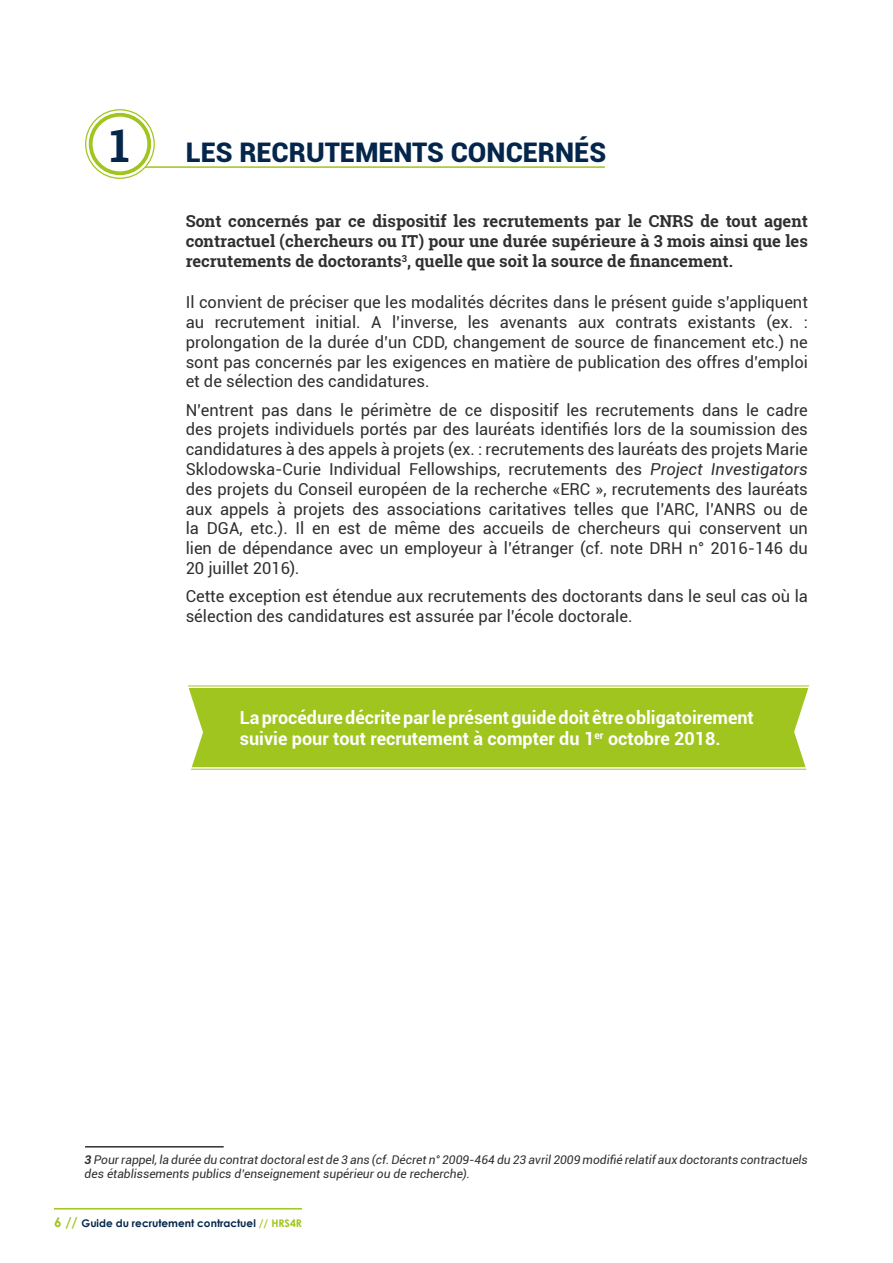
<style>
.page{position:relative;width:893px;height:1263px;background:#fff}
.page>*{position:absolute;margin:0;border:0;box-sizing:border-box;transform-origin:0 0}
.t1{font:700 45px "Roboto Slab";color:#04264b}
.t2{font:900 27px "Roboto";color:#04264b}
.Encart_vert{font:700 18px/21.6px "Roboto";color:#fff}
.Texte{font:16.5px/19.8px "Roboto";color:#312f30;text-align:justify}
.Titre_chapo{font:700 16.5px/19.8px "Roboto Slab";color:#312f30;text-align:justify}
.Texte_court{font:italic 12px/14.4px "Roboto";color:#312f30}
.t3{font:700 10.5px "Century Gothic";color:#04264b}
.s1{font-style:italic}
.s2{font-weight:700}
.s3{font-size:13.5px;color:#a0c51e}
.s4{color:#a0c51e}
</style>
<div class="page">
<hr style="left:54px;top:1208px;width:248px;height:1px;background:#a0c51e">
<svg style="left:203px;top:685px;width:591px;height:85px;background:#a4c729"></svg>
<div style="left:189px;top:688px;width:620px;height:79px;border:1px solid #a0c51e"></div>
<div style="left:191px;top:690px;width:615px;height:75px;border:1px solid #a0c51e"></div>
<div style="left:85px;top:109px;width:70px;height:70px;border:1px solid #a0c51e;border-radius:50%"></div>
<div style="left:89px;top:113px;width:62px;height:62px;border:4px solid #a0c51e;border-radius:50%"></div>
<hr style="left:145px;top:166px;width:460px;height:2px;background:#a0c51e">
<hr style="left:85px;top:1146px;width:139px;height:1px;background:#312f30">
<svg style="left:187px;top:685px;width:16px;height:85px"></svg>
<svg style="left:794px;top:685px;width:16px;height:85px"></svg>
<p class="t1" style="left:110px;top:115px;width:21px">1</p>
<p class="t2" style="left:186px;top:133px;width:422px">LES RECRUTEMENTS CONCERNÉS</p>
<p class="Titre_chapo" style="left:186px;top:211px;width:624px">Sont concernés par ce dispositif les recrutements par le CNRS de tout agent contractuel (chercheurs ou IT) pour une durée supérieure à 3 mois ainsi que les recrutements de doctorants<sup>3</sup>, quelle que soit la source de financement.</p>
<p class="Texte" style="left:186px;top:292px;width:624px">Il convient de préciser que les modalités décrites dans le présent guide s’appliquent au recrutement initial. A l’inverse, les avenants aux contrats existants (ex. : prolongation de la durée d’un CDD, changement de source de financement etc.) ne sont pas concernés par les exigences en matière de publication des offres d’emploi et de sélection des candidatures.</p>
<p class="Texte" style="left:186px;top:399px;width:624px">N’entrent pas dans le périmètre de ce dispositif les recrutements dans le cadre des projets individuels portés par des lauréats identifiés lors de la soumission des candidatures à des appels à projets (ex. : recrutements des lauréats des projets Marie Sklodowska-Curie Individual Fellowships, recrutements des <span class="s1">Project Investigators </span>des projets du Conseil européen de la recherche «ERC », recrutements des lauréats aux appels à projets des associations caritatives telles que l’ARC, l’ANRS ou de la DGA, etc.). Il en est de même des accueils de chercheurs qui conservent un lien de dépendance avec un employeur à l’étranger (cf. note DRH n° 2016-146 du 20 juillet 2016)<span class="s1">.</span></p>
<p class="Texte" style="left:186px;top:586px;width:624px">Cette exception est étendue aux recrutements des doctorants dans le seul cas où la sélection des candidatures est assurée par l’école doctorale.</p>
<p class="Encart_vert" style="left:240px;top:706px;width:516px">La procédure décrite par le présent guide doit être obligatoirement suivie pour tout recrutement à compter du 1<sup>er</sup> octobre 2018.</p>
<p class="Texte_court" style="left:85px;top:1151px;width:725px"><span class="s2">3</span> Pour rappel, la durée du contrat doctoral est de 3 ans (cf. Décret n° 2009-464 du 23 avril 2009 modifié relatif aux doctorants contractuels des établissements publics d’enseignement supérieur ou de recherche).</p>
<p class="t3" style="left:54px;top:1215px;width:249px"><span class="s3">6 //</span> Guide du recrutement contractuel <span class="s4">// HRS4R</span></p>
</div>
